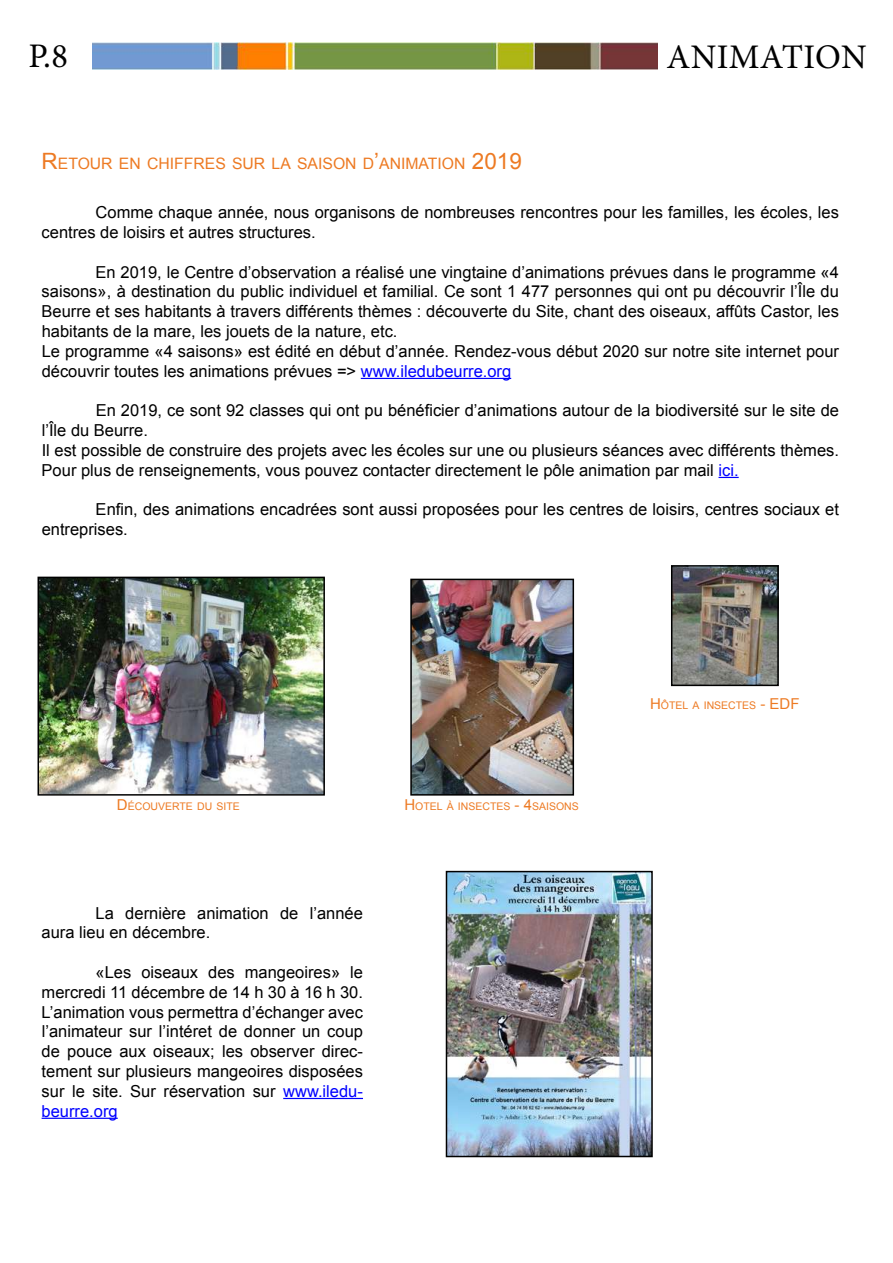
<style>
.page{position:relative;width:893px;height:1263px;background:#fff}
.page>*{position:absolute;margin:0;border:0;box-sizing:border-box;transform-origin:0 0}
.t1{font:34.5px "Minion Pro";letter-spacing:.01em;color:#000}
.t2{font:16.5px/19.8px "Arial";color:#000}
.t3{font:15.75px "Arial";color:#ed7a23}
.t4{font:10.5px "Arial";color:#ed7a23}
.s1{font-size:22.5px}
.s2{color:#00f}
.s3{font-size:15px}
</style>
<div class="page">
<img style="left:92px;top:42px;width:566px;height:27px">
<hr style="left:361px;top:378px;width:150px;height:1px;background:#00f">
<svg style="left:718px;top:477px;width:21px;height:1px"></svg>
<img style="left:674px;top:568px;width:102px;height:115px">
<div style="left:671px;top:565px;width:108px;height:121px;border:2px solid #000"></div>
<img style="left:413px;top:582px;width:158px;height:211px">
<div style="left:410px;top:579px;width:164px;height:217px;border:2px solid #000"></div>
<img style="left:41px;top:580px;width:281px;height:213px">
<div style="left:38px;top:577px;width:287px;height:219px;border:2px solid #000"></div>
<img style="left:449px;top:874px;width:201px;height:280px">
<div style="left:446px;top:871px;width:207px;height:286px;border:2px solid #000"></div>
<hr style="left:283px;top:1098px;width:80px;height:1px;background:#00f">
<hr style="left:42px;top:1118px;width:76px;height:1px;background:#00f">
<h1 class="t1" style="left:28px;top:32px;width:41px">P.8</h1>
<h1 class="t1" style="left:667px;top:33px;width:202px">ANIMATION</h1>
<p class="t3" style="left:42px;top:154px;width:482px"><span class="s1">R</span>ETOUR EN CHIFFRES SUR LA SAISON D<span class="s1">’</span>AN IMATION <span class="s1">2019</span></p>
<p class="t2" style="left:42px;top:203px;width:799px;text-indent:54px">Comme chaque année, nous organisons de nombreuses rencontres pour les familles, les écoles, les centres de loisirs et autres structures.</p>
<p class="t2" style="left:42px;top:262px;width:799px;text-indent:54px">En 2019, le Centre d’observation a réalisé une vingtaine d’animations prévues dans le programme «4 saisons», à destination du public individuel et familial. Ce sont 1 477 personnes qui ont pu découvrir l’Île du Beurre et ses habitants à travers différents thèmes : découverte du Site, chant des oiseaux, affûts Castor, les habitants de la mare, les jouets de la nature, etc.<br>Le programme «4 saisons» est édité en début d’année. Rendez-vous début 2020 sur notre site internet pour découvrir toutes les animations prévues =&gt; <span class="s2">www.iledubeurre.org</span></p>
<p class="t2" style="left:42px;top:401px;width:799px;text-indent:54px">En 2019, ce sont 92 classes qui ont pu bénéficier d’animations autour de la biodiversité sur le site de l’Île du Beurre.<br>Il est possible de construire des projets avec les écoles sur une ou plusieurs séances avec différents thèmes.<br>Pour plus de renseignements, vous pouvez contacter directement le pôle animation par mail <span class="s2">ici.</span></p>
<p class="t2" style="left:42px;top:500px;width:799px;text-indent:54px">Enfin, des animations encadrées sont aussi proposées pour les centres de loisirs, centres sociaux et entreprises.</p>
<p class="t4" style="left:117px;top:800px;width:124px"><span class="s3">D</span> ÉCOUVERTE DU SITE</p>
<p class="t4" style="left:404px;top:800px;width:176px"><span class="s3">H</span> OTEL À INSECTES <span class="s3">- 4</span>SAISONS</p>
<p class="t2" style="left:42px;top:903px;width:323px;text-indent:54px">La dernière animation de l’année aura lieu en décembre.</p>
<p class="t2" style="left:42px;top:962px;width:323px;text-align:justify;text-indent:54px">«Les oiseaux des mangeoires» le mercredi 11 décembre de 14 h 30 à 16 h 30.<br>L’animation vous permettra d’échanger avec l’animateur sur l’intéret de donner un coup de pouce aux oiseaux; les observer direc&shy;tement sur plusieurs mangeoires disposées sur le site. Sur réservation sur <span class="s2">www.iledu&shy;beurre.org</span></p>
<p class="t4" style="left:650px;top:698px;width:151px"><span class="s3">H</span> ÔTEL A INSECTES <span class="s3">- EDF</span></p>
</div>
